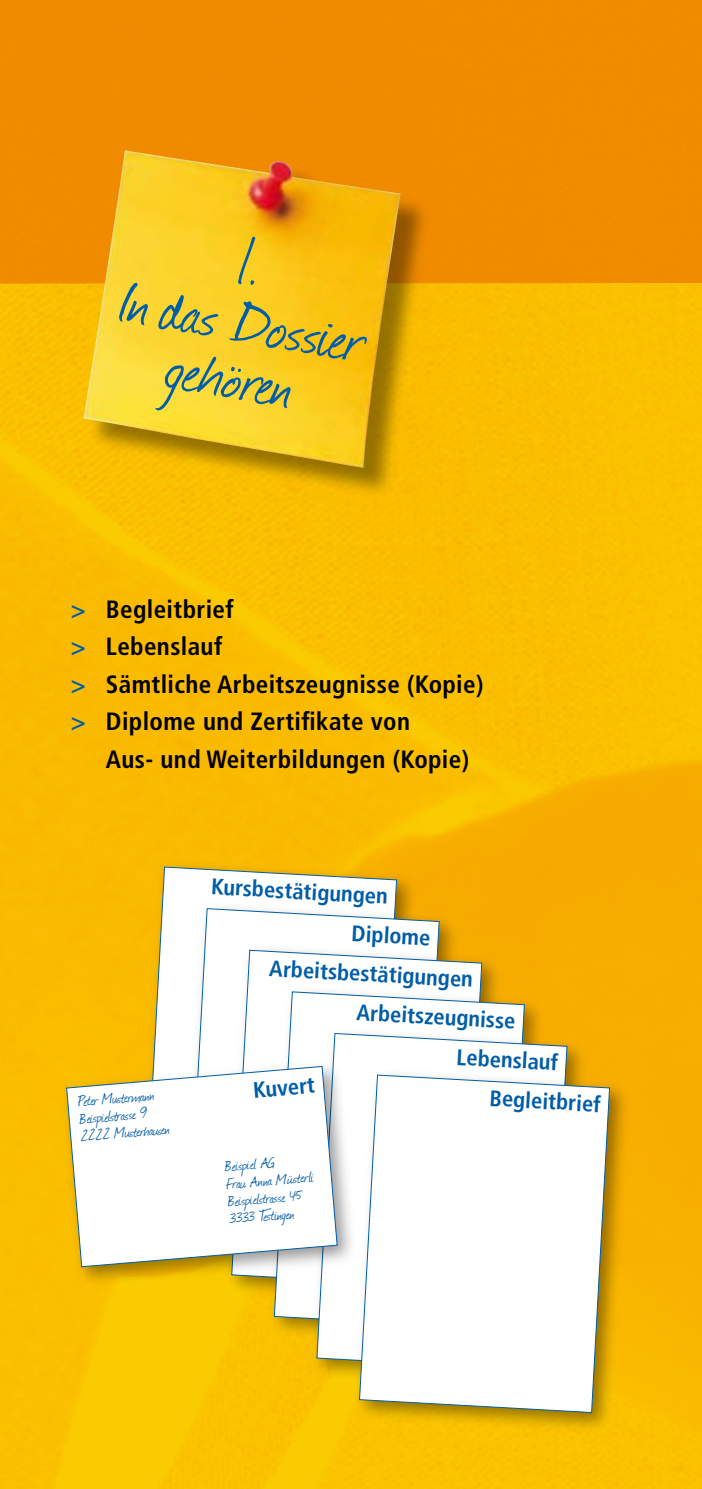
<style>
.page{position:relative;width:702px;height:1489px;background:#fff}
.page>*{position:absolute;margin:0;border:0;box-sizing:border-box;transform-origin:0 0}
.t1{font:73.25px/57.5px "Journal";color:#005da8;text-align:center}
.t2{font:700 condensed 25px/37.5px "Frutiger";letter-spacing:.015em;color:#000}
.t3{font:700 condensed 22.5px "Frutiger";color:#005da8}
.t4{font:17.5px/17.5px "Journal";color:#005da8}
.s1{color:#005da8}
</style>
<div class="page">
<img style="left:0;top:283px;width:702px;height:1205px">
<div style="left:0;top:0;width:702px;height:283px;background:#f08b00"></div>
<div style="left:86px;top:153px;width:347px;height:347px;background:#000;opacity:.4"></div>
<img style="left:84px;top:150px;width:316px;height:318px">
<div style="left:138px;top:858px;width:281px;height:367px;background:#000;opacity:.4"></div>
<svg style="left:146px;top:866px;width:251px;height:192px"></svg>
<div style="left:181px;top:899px;width:281px;height:370px;background:#000;opacity:.4"></div>
<svg style="left:189px;top:908px;width:250px;height:150px"></svg>
<div style="left:223px;top:941px;width:281px;height:368px;background:#000;opacity:.4"></div>
<svg style="left:231px;top:949px;width:251px;height:109px"></svg>
<div style="left:266px;top:983px;width:281px;height:367px;background:#000;opacity:.4"></div>
<svg style="left:274px;top:991px;width:251px;height:338px"></svg>
<div style="left:308px;top:1025px;width:281px;height:367px;background:#000;opacity:.4"></div>
<svg style="left:316px;top:1032px;width:251px;height:339px"></svg>
<div style="left:351px;top:1066px;width:281px;height:367px;background:#000;opacity:.4"></div>
<svg style="left:359px;top:1074px;width:251px;height:338px"></svg>
<div style="left:58px;top:1058px;width:302px;height:230px;background:#000;opacity:.4"></div>
<svg style="left:66px;top:1065px;width:271px;height:202px"></svg>
<h1 class="t1" style="left:133px;top:212px;width:251px;rotate:10deg">1.<br>In das Dossier gehören</h1>
<p class="t2" style="left:71px;top:590px;width:414px"><span class="s1">&gt;</span> Begleitbrief<br><span class="s1">&gt;</span> Lebenslauf<br><span class="s1">&gt;</span> Sämtliche Arbeitszeugnisse (Kopie) <span class="s1">&gt;</span> Diplome und Zertifikate von</p>
<p class="t2" style="left:106px;top:740px;width:365px">Aus- und Weiterbildungen (Kopie)</p>
<p class="t3" style="left:212px;top:873px;width:178px;rotate:3deg">Kursbestätigungen</p>
<p class="t3" style="left:352px;top:920px;width:80px;rotate:3deg">Diplome</p>
<p class="t3" style="left:270px;top:954px;width:205px;rotate:3deg">Arbeitsbestätigungen</p>
<p class="t3" style="left:357px;top:998px;width:161px;rotate:3deg">Arbeitszeugnisse</p>
<p class="t3" style="left:457px;top:1043px;width:103px;rotate:3deg">Lebenslauf</p>
<p class="t3" style="left:252px;top:1076px;width:66px;rotate:-5deg">Kuvert</p>
<p class="t4" style="left:77px;top:1092px;width:78px;rotate:-5deg">Peter Mustermann</p>
<p class="t3" style="left:490px;top:1084px;width:113px;rotate:3deg">Begleitbrief</p>
<p class="t4" style="left:79px;top:1109px;width:90px;rotate:-5deg">Beispielstrasse 9<br>2222 Musterhausen</p>
<p class="t4" style="left:224px;top:1157px;width:90px;rotate:-5deg">Beispiel AG<br>Frau Anna Müsterli<br>Beispielstrasse 45<br>3333 Testingen</p>
</div>
